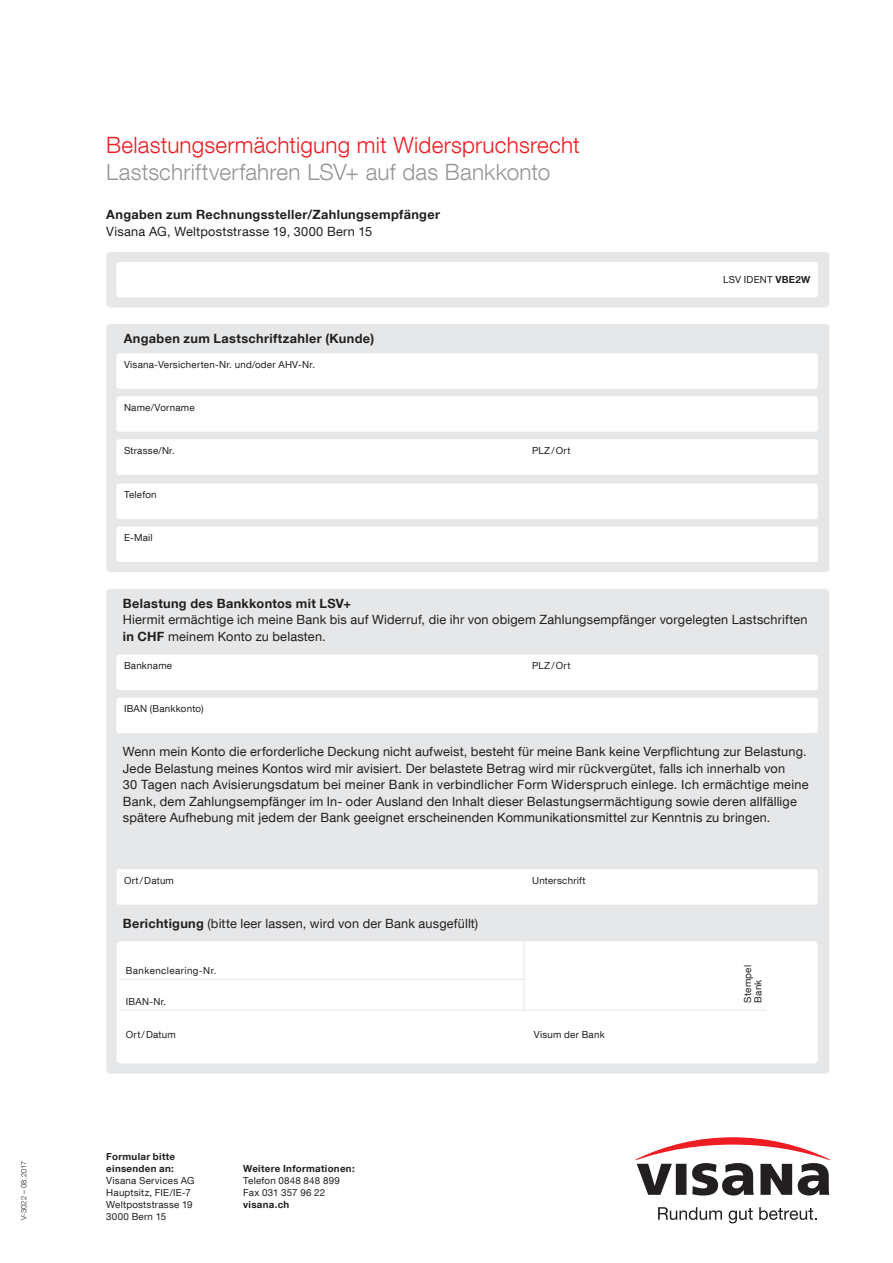
<style>
.page{position:relative;width:893px;height:1263px;background:#fff}
.page>*{position:absolute;margin:0;border:0;box-sizing:border-box;transform-origin:0 0}
.t1{font:300 22.5px "Helvetica Neue LT Com";letter-spacing:.01em;color:#ee1d23}
.t2{font:300 22.5px "Helvetica Neue LT Com";letter-spacing:.01em;color:#939598}
.t3{font:12.75px/16.5px "Helvetica Neue LT Com";letter-spacing:.015em;color:#231f20}
.t4{font:700 12.75px "Helvetica Neue LT Com";letter-spacing:.025em;color:#231f20}
.t5{font:9.75px/12px "Helvetica Neue LT Com";letter-spacing:.025em;color:#231f20}
.t6{font:700 9.75px/12px "Helvetica Neue LT Com";letter-spacing:.03em;color:#231f20}
.t7{font:9.75px "Helvetica Neue LT Com";letter-spacing:.045em;color:#231f20}
.t8{font:300 7.5px "Helvetica Neue LT Com";letter-spacing:.015em;color:#231f20}
.s1{font-weight:700}
</style>
<div class="page">
<div style="left:106px;top:324px;width:723px;height:248px;background:#e6e7e9;border-radius:4px"></div>
<div style="left:106px;top:589px;width:723px;height:484px;background:#e6e7e9;border-radius:4px"></div>
<div style="left:106px;top:252px;width:723px;height:55px;background:#e6e7e9;border-radius:4px"></div>
<div style="left:116px;top:353px;width:702px;height:36px;background:#fff;border-radius:3px"></div>
<div style="left:116px;top:655px;width:702px;height:35px;background:#fff;border-radius:3px"></div>
<div style="left:116px;top:262px;width:702px;height:35px;background:#fff;border-radius:3px"></div>
<div style="left:116px;top:396px;width:702px;height:36px;background:#fff;border-radius:3px"></div>
<div style="left:116px;top:698px;width:702px;height:35px;background:#fff;border-radius:3px"></div>
<div style="left:116px;top:439px;width:702px;height:36px;background:#fff;border-radius:3px"></div>
<div style="left:116px;top:484px;width:702px;height:35px;background:#fff;border-radius:3px"></div>
<div style="left:116px;top:527px;width:702px;height:35px;background:#fff;border-radius:3px"></div>
<svg style="left:658px;top:1207px;width:64px;height:13px"></svg>
<svg style="left:729px;top:1208px;width:24px;height:15px"></svg>
<svg style="left:759px;top:1207px;width:58px;height:13px"></svg>
<svg style="left:635px;top:1137px;width:195px;height:58px"></svg>
<div style="left:117px;top:869px;width:701px;height:36px;background:#fff;border-radius:3px"></div>
<div style="left:117px;top:941px;width:701px;height:122px;background:#fff;border-radius:4px"></div>
<hr style="left:523px;top:941px;width:1px;height:38px;background:#e6e7e9">
<hr style="left:120px;top:979px;width:404px;height:1px;background:#e6e7e9">
<hr style="left:523px;top:980px;width:1px;height:30px;background:#e6e7e9">
<hr style="left:120px;top:1010px;width:404px;height:1px;background:#e6e7e9">
<hr style="left:524px;top:1010px;width:243px;height:1px;background:#e6e7e9">
<p class="t8" style="left:19px;top:1220px;width:61px;rotate:-90deg">V-3022 – 08.2017</p>
<h1 class="t1" style="left:106px;top:131px;width:475px">Belastungsermächtigung mit Widerspruchsrecht</h1>
<h1 class="t2" style="left:106px;top:158px;width:445px">Lastschriftverfahren LSV+ auf das Bankkonto</h1>
<p class="t4" style="left:106px;top:206px;width:335px">Angaben zum Rechnungssteller/Zahlungsempfänger</p>
<p class="t3" style="left:106px;top:222px;width:267px">Visana AG, Weltpoststrasse 19, 3000 Bern 15</p>
<p class="t4" style="left:124px;top:331px;width:252px">Angaben zum Lastschriftzahler (Kunde)</p>
<p class="t5" style="left:124px;top:358px;width:193px">Visana-Versicherten-Nr. und/oder AHV-Nr.</p>
<p class="t5" style="left:124px;top:401px;width:72px">Name/Vorname</p>
<p class="t5" style="left:124px;top:444px;width:52px">Strasse/Nr.</p>
<p class="t5" style="left:532px;top:444px;width:40px">PLZ/Ort</p>
<p class="t5" style="left:124px;top:488px;width:34px">Telefon</p>
<p class="t5" style="left:124px;top:531px;width:30px">E-Mail</p>
<p class="t5" style="left:723px;top:273px;width:89px">LSV IDENT <span class="s1">VBE2W</span></p>
<p class="t4" style="left:123px;top:595px;width:230px">Belastung des Bankkontos mit LSV+</p>
<p class="t3" style="left:123px;top:611px;width:686px">Hiermit ermächtige ich meine Bank bis auf Widerruf, die ihr von obigem Zahlungsempfänger vorgelegten Lastschriften <span class="s1">in CHF</span> meinem Konto zu belasten.</p>
<p class="t5" style="left:124px;top:659px;width:50px">Bankname</p>
<p class="t5" style="left:532px;top:659px;width:40px">PLZ/Ort</p>
<p class="t5" style="left:124px;top:702px;width:81px">IBAN (Bankkonto)</p>
<p class="t3" style="left:123px;top:743px;width:687px">Wenn mein Konto die erforderliche Deckung nicht aufweist, besteht für meine Bank keine Verpflichtung zur Belastung.<br>Jede Belastung meines Kontos wird mir avisiert. Der belastete Betrag wird mir rückvergütet, falls ich innerhalb von<br>30 Tagen nach Avisierungsdatum bei meiner Bank in verbindlicher Form Widerspruch einlege. Ich ermächtige meine Bank, dem Zahlungsempfänger im In- oder Ausland den Inhalt dieser Belastungsermächtigung sowie deren allfällige spätere Aufhebung mit jedem der Bank geeignet erscheinenden Kommunikationsmittel zur Kenntnis zu bringen.</p>
<p class="t5" style="left:124px;top:874px;width:51px">Ort/Datum</p>
<p class="t5" style="left:532px;top:874px;width:55px">Unterschrift</p>
<p class="t3" style="left:123px;top:914px;width:357px"><span class="s1">Berichtigung</span> (bitte leer lassen, wird von der Bank ausgefüllt)</p>
<p class="t7" style="left:126px;top:965px;width:92px">Bankenclearing-Nr.</p>
<p class="t5" style="left:126px;top:995px;width:42px">IBAN-Nr.</p>
<p class="t5" style="left:126px;top:1028px;width:51px">Ort/Datum</p>
<p class="t5" style="left:534px;top:1028px;width:72px">Visum der Bank</p>
<p class="t6" style="left:106px;top:1151px;width:70px">Formular bitte einsenden an:</p>
<p class="t5" style="left:106px;top:1175px;width:90px">Visana Services AG<br>Hauptsitz, FIE/IE-7<br>Weltpoststrasse 19<br>3000 Bern 15</p>
<p class="t6" style="left:243px;top:1163px;width:113px">Weitere Informationen:</p>
<p class="t5" style="left:243px;top:1175px;width:98px">Telefon 0848 848 899<br>Fax 031 357 96 22</p>
<p class="t6" style="left:243px;top:1199px;width:48px">visana.ch</p>
<p class="t5" style="left:742px;top:1002px;width:39px;line-height:10.5px;rotate:-90deg">Stempel<br>Bank</p>
</div>
